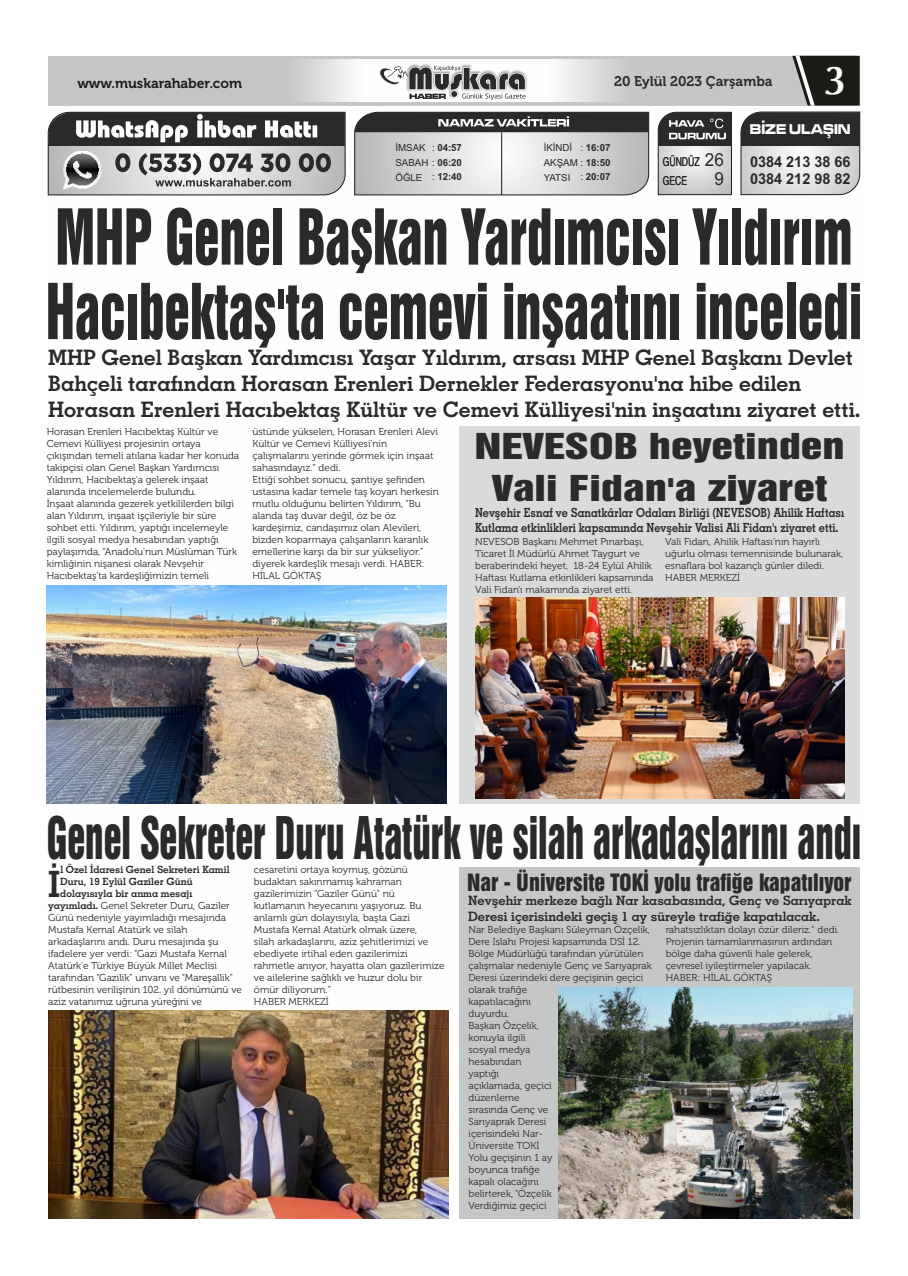
<style>
.page{position:relative;width:908px;height:1276px;background:#fff}
.page>*{position:absolute;margin:0;border:0;box-sizing:border-box;transform-origin:0 0}
.t1{font:70.2px/74.5px "Swiss 921 BT";color:#2b2a29;scale:.74 1}
.t2{font:53.6px "Swiss 921 BT";color:#2b2a29;scale:.69 1}
.t3{font:700 40.7px "Optima";color:#fefefe}
.t4{font:36.3px "Geometric Slabserif 703 Bold BT";color:#2b2a29}
.t5{font:32.6px/41.8px "Swiss 921 BT";color:#2b2a29;text-align:center;scale:1.36 1}
.t6{font:21.8px "Swiss 921 BT";color:#2b2a29}
.t7{font:21.4px/25.6px "Geometric Slabserif 703 Bold BT";color:#2b2a29}
.t8{font:18px "Arial";color:#2b2a29;scale:.95 1}
.t9{font:700 15px/17.1px "Arial Narrow";color:#2b2a29;scale:1.17 1}
.t10{font:14.7px "Microgramma D Bold Exte";color:#fefefe;scale:.85 1}
.t11{font:14px "Museo 700";color:#1c1b17}
.t12{font:14px "Museo 700";color:#2b2a29}
.t13{font:13px/15.5px "Geometric Slabserif 703 Bold BT";color:#2b2a29}
.t14{font:12.6px/15.1px "Geometric Slabserif 703 Bold BT";color:#2b2a29;scale:.87 1}
.t15{font:condensed 12.3px "Helvetica";color:#2b2a29;scale:.86 1}
.t16{font:10px/12px "Museo 300";color:#2b2a29}
.t17{font:10px/12px "Geometric Slabserif 703 Bold BT";color:#2b2a29}
.t18{font:9.7px/14.8px "Arial";color:#2b2a29}
.t19{font:700 9.7px "Arial";color:#2b2a29}
.s1{font-weight:700}
.s2{font-weight:400}
.s3{font-family:"Arial";font-stretch:normal;font-size:18px}
.s4{font-family:"Geometric Slabserif 703 Bold BT"}
</style>
<div class="page">
<svg style="left:47px;top:111px;width:299px;height:85px;background:#90908f"></svg>
<svg style="left:354px;top:111px;width:295px;height:85px;background:#b1b1b1"></svg>
<svg style="left:657px;top:111px;width:75px;height:85px;background:#9e9e9d"></svg>
<div style="left:48px;top:56px;width:811px;height:50px;background:#c5c6c6"></div>
<img style="left:303px;top:60px;width:312px;height:41px">
<svg style="left:740px;top:56px;width:120px;height:140px"></svg>
<img style="left:406px;top:64px;width:121px;height:36px">
<svg style="left:378px;top:66px;width:148px;height:36px;background:#aeadad"></svg>
<img style="left:47px;top:585px;width:399px;height:218px">
<div style="left:459px;top:426px;width:400px;height:377px;background:#d9dada"></div>
<img style="left:475px;top:597px;width:368px;height:201px">
<img style="left:48px;top:1010px;width:400px;height:208px">
<div style="left:459px;top:867px;width:400px;height:351px;background:#c5c6c6"></div>
<img style="left:558px;top:987px;width:293px;height:231px">
<h3 class="t11" style="left:77px;top:78px;width:166px">www.muskarahaber.com</h3>
<h3 class="t12" style="left:613px;top:75px;width:160px">20 Eylül 2023 Çarşamba</h3>
<h3 class="t3" style="left:822px;top:62px;width:26px">3</h3>
<p class="t18" style="left:395px;top:141px;width:68px">İMSAK<br>SABAH : <span class="s1">06:20</span></p>
<p class="t18" style="left:543px;top:141px;width:68px">İKİNDİ<br>AKŞAM : <span class="s1">18:50</span></p>
<p class="t19" style="left:432px;top:144px;width:31px"><span class="s2">:</span> 04:57</p>
<p class="t19" style="left:580px;top:144px;width:32px"><span class="s2">:</span> 16:07</p>
<p class="t18" style="left:395px;top:171px;width:68px">ÖĞLE : <span class="s1">12:40</span></p>
<p class="t18" style="left:543px;top:171px;width:68px">YATSI : <span class="s1">20:07</span></p>
<h3 class="t10" style="left:749px;top:122px;width:120px">BİZE ULAŞIN</h3>
<p class="t15" style="left:662px;top:157px;width:73px">GÜNDÜZ <span class="s3">26</span></p>
<h3 class="t9" style="left:749px;top:155px;width:87px">0384 213 38 66<br>0384 212 98 82</h3>
<p class="t15" style="left:662px;top:176px;width:30px">GECE</p>
<h3 class="t8" style="left:714px;top:172px;width:12px">9</h3>
<h1 class="t1" style="left:46px;top:209px;width:1104px">MHP Genel Başkan Yardımcısı Yıldırım<br>Hacıbektaş'ta cemevi inşaatını inceledi</h1>
<p class="t7" style="left:48px;top:347px;width:813px">MHP Genel Başkan Yardımcısı Yaşar Yıldırım, arsası MHP Genel Başkanı Devlet<br>Bahçeli tarafından Horasan Erenleri Dernekler Federasyonu'na hibe edilen<br>Horasan Erenleri Hacıbektaş Kültür ve Cemevi Külliyesi'nin inşaatını ziyaret etti.</p>
<h3 class="t5" style="left:474px;top:430px;width:274px">NEVESOB heyetinden<br>Vali Fidan'a ziyaret</h3>
<p class="t14" style="left:475px;top:506px;width:426px">Nevşehir Esnaf ve Sanatkârlar Odaları Birliği (NEVESOB) Ahilik Haftası<br>Kutlama etkinlikleri kapsamında Nevşehir Valisi Ali Fidan'ı ziyaret etti.</p>
<p class="t16" style="left:475px;top:536px;width:180px">NEVESOB Başkanı Mehmet Pınarbaşı, Ticaret İl Müdürlü Ahmet Taygurt ve beraberindeki heyet, 18-24 Eylül Ahilik Haftası Kutlama etkinlikleri kapsamında Vali Fidan'ı makamında ziyaret etti.</p>
<p class="t16" style="left:665px;top:536px;width:179px">Vali Fidan, Ahilik Haftası'nın hayırlı uğurlu olması temennisinde bulunarak, esnaflara bol kazançlı günler diledi.<br>HABER MERKEZİ</p>
<p class="t16" style="left:47px;top:427px;width:194px">Horasan Erenleri Hacıbektaş Kültür ve Cemevi Külliyesi projesinin ortaya çıkışından temeli atılana kadar her konuda takipçisi olan Genel Başkan Yardımcısı Yıldırım, Hacıbektaş'a gelerek inşaat alanında incelemelerde bulundu.<br>İnşaat alanında gezerek yetkililerden bilgi alan Yıldırım, inşaat işçileriyle bir süre sohbet etti. Yıldırım, yaptığı incelemeyle ilgili sosyal medya hesabından yaptığı paylaşımda, “Anadolu'nun Müslüman Türk kimliğinin nişanesi olarak Nevşehir Hacıbektaş'ta kardeşliğimizin temeli</p>
<p class="t16" style="left:252px;top:427px;width:188px">üstünde yükselen, Horasan Erenleri Alevi Kültür ve Cemevi Külliyesi'nin çalışmalarını yerinde görmek için inşaat sahasındayız.” dedi.<br>Ettiği sohbet sonucu, şantiye şefinden ustasına kadar temele taş koyan herkesin mutlu olduğunu belirten Yıldırım, “Bu alanda taş duvar değil, öz be öz kardeşimiz, candaşımız olan Alevileri, bizden koparmaya çalışanların karanlık emellerine karşı da bir sur yükseliyor.” diyerek kardeşlik mesajı verdi. HABER:<br>HİLAL GÖKTAŞ</p>
<h2 class="t2" style="left:47px;top:818px;width:1181px">Genel Sekreter Duru Atatürk ve silah arkadaşlarını andı</h2>
<p class="t17" style="left:60px;top:864px;width:171px">l Özel İdaresi Genel Sekreteri Kamil</p>
<h3 class="t4" style="left:48px;top:869px;width:14px">İ</h3>
<p class="t16" style="left:254px;top:864px;width:192px">cesaretini ortaya koymuş, gözünü budaktan sakınmamış kahraman gazilerimizin “Gaziler Günü” nü kutlamanın heyecanını yaşıyoruz. Bu anlamlı gün dolayısıyla, başta Gazi Mustafa Kemal Atatürk olmak üzere,<br>silah arkadaşlarını, aziz şehitlerimizi ve ebediyete irtihal eden gazilerimizi rahmetle anıyor, hayatta olan gazilerimize ve ailelerine sağlıklı ve huzur dolu bir ömür diliyorum.”<br>HABER MERKEZİ</p>
<h3 class="t6" style="left:467px;top:874px;width:386px">Nar - Üniversite TOKİ yolu trafiğe kapatılıyor</h3>
<p class="t17" style="left:60px;top:876px;width:134px">Duru, 19 Eylül Gaziler Günü dolayısıyla bir anma mesajı</p>
<p class="t16" style="left:48px;top:900px;width:195px"><span class="s4">yayımladı.</span> Genel Sekreter Duru, Gaziler Günü nedeniyle yayımladığı mesajında Mustafa Kemal Atatürk ve silah arkadaşlarını andı. Duru mesajında şu ifadelere yer verdi: “Gazi Mustafa Kemal Atatürk'e Türkiye Büyük Millet Meclisi tarafından “Gazilik” unvanı ve “Mareşallik” rütbesinin verilişinin 102. yıl dönümünü ve aziz vatanımız uğruna yüreğini ve</p>
<h3 class="t13" style="left:468px;top:894px;width:385px">Nevşehir merkeze bağlı Nar kasabasında, Genç ve Sarıyaprak<br>Deresi içerisindeki geçiş 1 ay süreyle trafiğe kapatılacak.</h3>
<p class="t16" style="left:468px;top:924px;width:185px">Nar Belediye Başkanı Süleyman Özçelik,<br>Dere Islahı Projesi kapsamında DSİ 12.<br>Bölge Müdürlüğü tarafından yürütülen çalışmalar nedeniyle Genç ve Sarıyaprak<br>Deresi üzerindeki dere geçişinin geçici olarak trafiğe<br>kapatılacağını<br>duyurdu.<br>Başkan Özçelik,<br>konuyla ilgili<br>sosyal medya<br>hesabından<br>yaptığı<br>açıklamada, geçici<br>düzenleme<br>sırasında Genç ve<br>Sarıyaprak Deresi<br>içerisindeki Nar-<br>Üniversite TOKİ<br>Yolu geçişinin 1 ay<br>boyunca trafiğe<br>kapalı olacağını<br>belirterek, “Özçelik<br>Verdiğimiz geçici</p>
<p class="t16" style="left:665px;top:924px;width:175px">rahatsızlıktan dolayı özür dileriz.” dedi.<br>Projenin tamamlanmasının ardından bölge daha güvenli hale gelerek, çevresel iyileştirmeler yapılacak.<br>HABER: HİLAL GÖKTAŞ</p>
</div>
